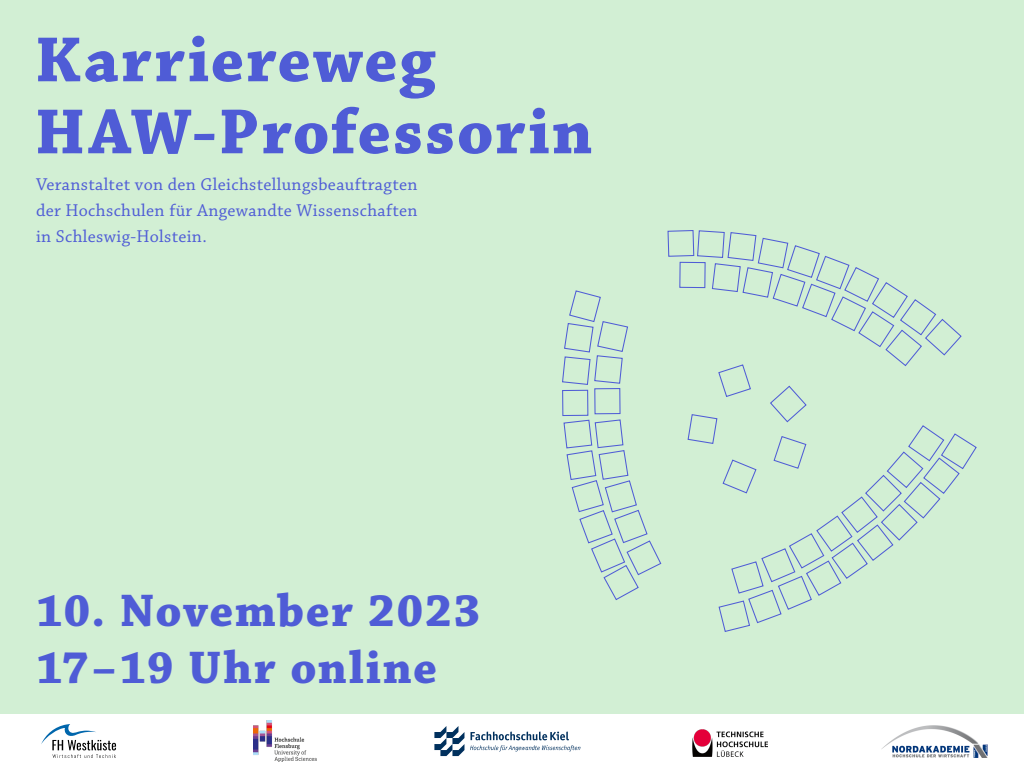
<style>
.page{position:relative;width:1024px;height:768px;background:#fff}
.page>*{position:absolute;margin:0;border:0;box-sizing:border-box;transform-origin:0 0}
.t1{font:700 67px/72px "Chaparral Pro";letter-spacing:.03em;color:#4f5cd6}
.t2{font:700 48px/57.6px "Chaparral Pro";letter-spacing:.03em;color:#4f5cd6}
.t3{font:18px/26px "Chaparral Pro";letter-spacing:.02em;color:#4f5cd6;text-align:justify}
</style>
<div class="page">
<div style="left:0;top:0;width:1024px;height:714px;background:#d2efd4"></div>
<svg style="left:41px;top:724px;width:75px;height:34px"></svg>
<img style="left:881px;top:725px;width:107px;height:32px">
<img style="left:254px;top:720px;width:62px;height:41px">
<img style="left:693px;top:729px;width:74px;height:27px">
<svg style="left:434px;top:726px;width:30px;height:30px"></svg>
<svg style="left:470px;top:732px;width:110px;height:19px"></svg>
<svg style="left:562px;top:230px;width:415px;height:402px"></svg>
<h1 class="t1" style="left:35px;top:27px;width:559px">Karriereweg<br>HAW-Professorin</h1>
<p class="t3" style="left:36px;top:172px;width:383px">Veranstaltet von den Gleichstellungsbeauftragten der Hochschulen für Angewandte Wissenschaften in Schleswig-Holstein.</p>
<h2 class="t2" style="left:36px;top:583px;width:446px">10. November 2023<br>17–19 Uhr online</h2>
</div>
